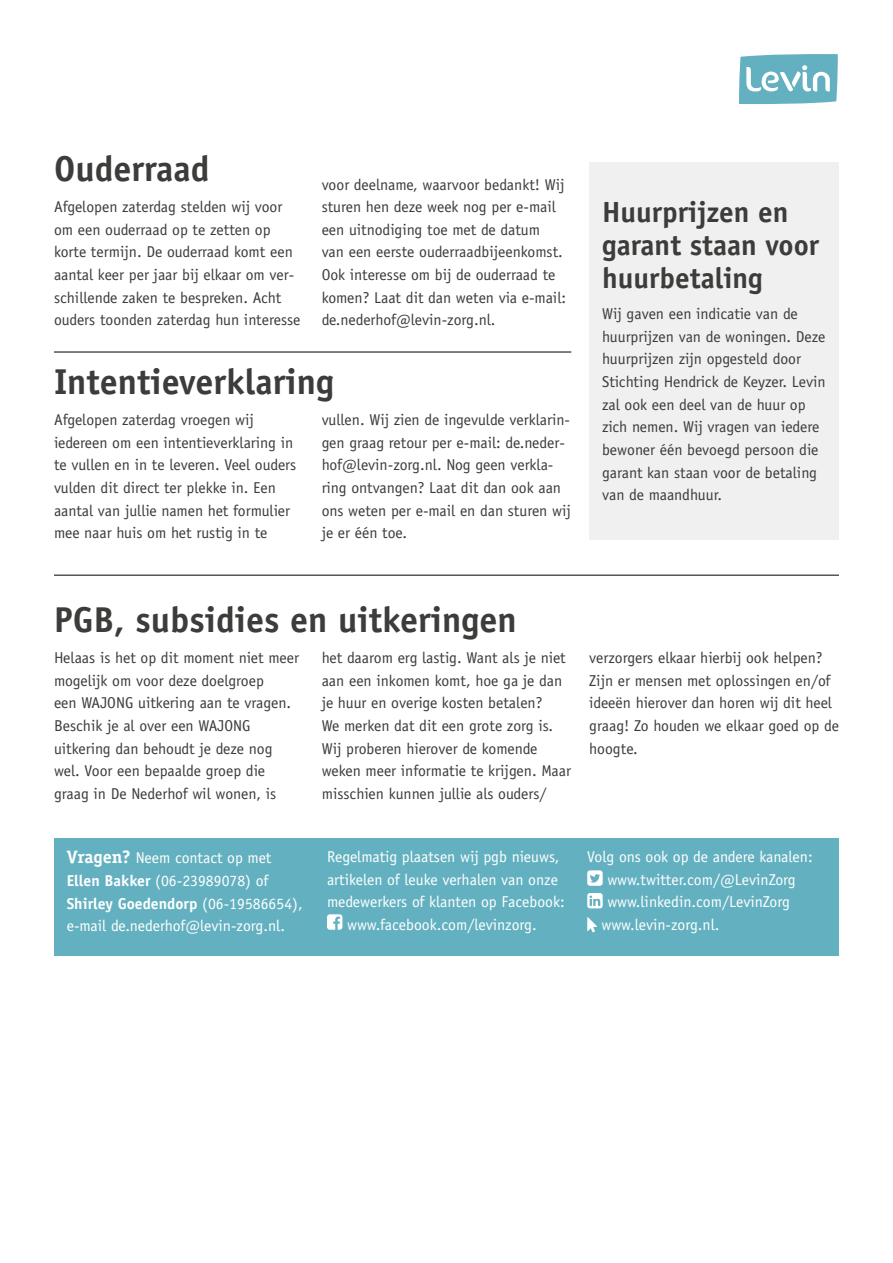
<style>
.page{position:relative;width:893px;height:1263px;background:#fff}
.page>*{position:absolute;margin:0;border:0;box-sizing:border-box;transform-origin:0 0}
.t1{font:700 36px "Officina Sans Std";color:#3c3c3b}
.t2{font:700 29.25px/33px "Officina Sans Std";color:#3c3c3b}
.t3{font:15.75px/22.6px "Officina Sans Std";color:#3c3c3b}
.t4{font:15.75px/22.6px "Officina Sans Std";color:#fff}
.s1{font-family:"Officina Serif Std";font-weight:700;font-size:18px}
.s2{font-weight:700}
</style>
<div class="page">
<div style="left:589px;top:162px;width:250px;height:378px;background:#f0f0f0"></div>
<div style="left:54px;top:838px;width:785px;height:117px;background:#63b1c0"></div>
<svg style="left:327px;top:914px;width:15px;height:16px"></svg>
<svg style="left:587px;top:870px;width:16px;height:16px"></svg>
<svg style="left:587px;top:893px;width:16px;height:15px"></svg>
<svg style="left:587px;top:917px;width:10px;height:15px"></svg>
<hr style="left:54px;top:575px;width:785px;height:1px;background:#000">
<hr style="left:54px;top:352px;width:517px;height:1px;background:#000">
<svg style="left:739px;top:54px;width:99px;height:50px;background:#80bfcc"></svg>
<h1 class="t1" style="left:54px;top:146px;width:157px">Ouderraad</h1>
<p class="t3" style="left:54px;top:196px;width:248px">Afgelopen zaterdag stelden wij voor om een ouderraad op te zetten op korte termijn. De ouderraad komt een aantal keer per jaar bij elkaar om ver&shy;schillende zaken te bespreken. Acht ouders toonden zaterdag hun interesse</p>
<p class="t3" style="left:322px;top:173px;width:246px">voor deelname, waarvoor bedankt! Wij sturen hen deze week nog per e-mail een uitnodiging toe met de datum van een eerste ouderraadbijeenkomst.<br>Ook interesse om bij de ouderraad te komen? Laat dit dan weten via e-mail: de.nederhof@levin-zorg.nl.</p>
<h1 class="t1" style="left:54px;top:359px;width:282px">Intentieverklaring</h1>
<p class="t3" style="left:54px;top:409px;width:244px">Afgelopen zaterdag vroegen wij iedereen om een intentieverklaring in te vullen en in te leveren. Veel ouders vulden dit direct ter plekke in. Een aantal van jullie namen het formulier mee naar huis om het rustig in te</p>
<p class="t3" style="left:322px;top:409px;width:251px">vullen. Wij zien de ingevulde verklarin&shy;gen graag retour per e-mail: de.neder&shy;hof@levin-zorg.nl. Nog geen verkla&shy;ring ontvangen? Laat dit dan ook aan ons weten per e-mail en dan sturen wij je er één toe.</p>
<h2 class="t2" style="left:602px;top:195px;width:219px">Huurprijzen en garant staan voor huurbetaling</h2>
<p class="t3" style="left:602px;top:303px;width:225px">Wij gaven een indicatie van de huurprijzen van de woningen. Deze huurprijzen zijn opgesteld door<br>Stichting Hendrick de Keyzer. Levin zal ook een deel van de huur op zich nemen. Wij vragen van iedere bewoner één bevoegd persoon die garant kan staan voor de betaling van de maandhuur.</p>
<h1 class="t1" style="left:54px;top:597px;width:464px">PGB, subsidies en uitkeringen</h1>
<p class="t3" style="left:54px;top:646px;width:246px">Helaas is het op dit moment niet meer mogelijk om voor deze doelgroep<br>een WAJONG uitkering aan te vragen.<br>Beschik je al over een WAJONG uitkering dan behoudt je deze nog wel. Voor een bepaalde groep die graag in De Nederhof wil wonen, is</p>
<p class="t3" style="left:322px;top:646px;width:251px">het daarom erg lastig. Want als je niet aan een inkomen komt, hoe ga je dan je huur en overige kosten betalen?<br>We merken dat dit een grote zorg is.<br>Wij proberen hierover de komende weken meer informatie te krijgen. Maar misschien kunnen jullie als ouders/</p>
<p class="t3" style="left:589px;top:646px;width:251px">verzorgers elkaar hierbij ook helpen?<br>Zijn er mensen met oplossingen en/of ideeën hierover dan horen wij dit heel graag! Zo houden we elkaar goed op de hoogte.</p>
<p class="t4" style="left:67px;top:847px;width:237px"><span class="s1">Vragen?</span> Neem contact op met <span class="s2">Ellen Bakker</span> (06-23989078) of <span class="s2">Shirley Goedendorp</span> (06-19586654), e-mail de.nederhof@levin-zorg.nl.</p>
<p class="t4" style="left:327px;top:845px;width:239px;text-align:center">Regelmatig plaatsen wij pgb nieuws, artikelen of leuke verhalen van onze medewerkers of klanten op Facebook: www.facebook.com/levinzorg.</p>
<p class="t4" style="left:587px;top:845px;width:227px">Volg ons ook op de andere kanalen:</p>
<p class="t4" style="left:607px;top:868px;width:190px">www.twitter.com/@LevinZorg</p>
<p class="t4" style="left:607px;top:890px;width:184px">www.linkedin.com/LevinZorg</p>
<p class="t4" style="left:601px;top:913px;width:119px">www.levin-zorg.nl.</p>
</div>
